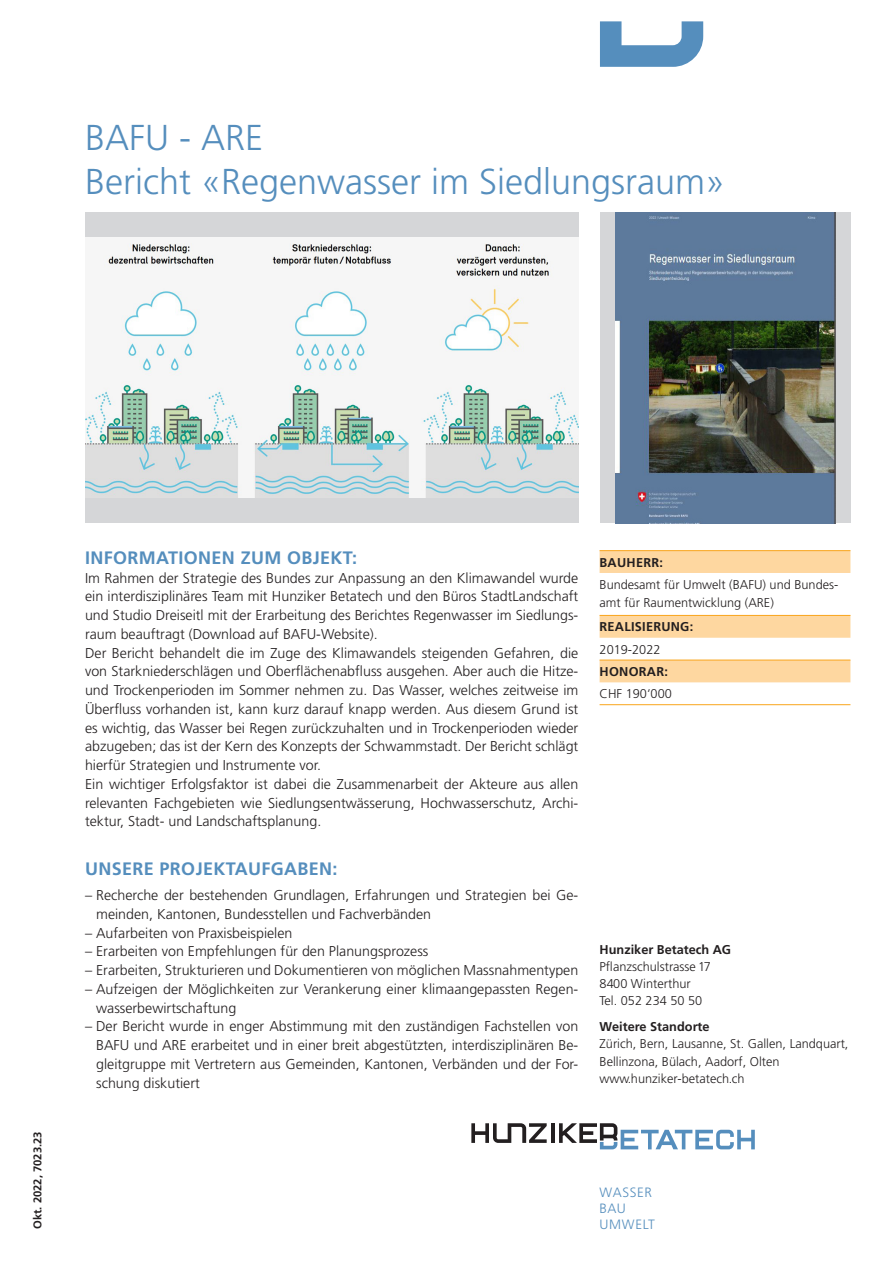
<style>
.page{position:relative;width:893px;height:1263px;background:#fff}
.page>*{position:absolute;margin:0;border:0;box-sizing:border-box;transform-origin:0 0}
.Haupttitel{font:300 36px "Frutiger LT Std";color:#558ebd}
.Lauftext{font:700 18px "Frutiger LT Std";letter-spacing:.02em;color:#558ebd}
.Titel_Lauftext{font:700 18px "Frutiger LT Std";letter-spacing:.02em;color:#558ebd}
.Lauftext-2{font:300 14.25px/18.8px "Frutiger LT Std";color:#231f20;text-align:justify}
.t1{font:300 13.5px/16.2px "Frutiger LT Std";letter-spacing:.05em;color:#558ebd}
.Tabelle_Lauftext{font:300 12.75px/17.2px "Frutiger LT Std";color:#231f20}
.Tabelle_Titel{font:700 12.75px "Frutiger LT Std";letter-spacing:.02em;color:#231f20}
.t2{font:700 11.25px "Frutiger LT Std";color:#231f20}
.s1{font-weight:700}
</style>
<div class="page">
<hr style="left:551px;top:1123px;width:3px;height:20px;background:#231f20">
<svg style="left:471px;top:1123px;width:76px;height:20px"></svg>
<svg style="left:559px;top:1123px;width:196px;height:26px"></svg>
<svg style="left:600px;top:21px;width:103px;height:46px"></svg>
<div style="left:600px;top:213px;width:250px;height:310px;background:#d5d6d8"></div>
<img style="left:615px;top:213px;width:220px;height:310px">
<div style="left:85px;top:213px;width:493px;height:310px;background:#d5d6d8"></div>
<img style="left:85px;top:238px;width:493px;height:260px">
<svg style="left:600px;top:551px;width:250px;height:131px"></svg>
<hr style="left:600px;top:550px;width:250px;height:1px;background:#f9a51b">
<hr style="left:600px;top:704px;width:250px;height:1px;background:#f9a51b">
<hr style="left:600px;top:615px;width:250px;height:1px;background:#f9a51b">
<hr style="left:600px;top:660px;width:250px;height:1px;background:#f9a51b">
<p class="Haupttitel" style="left:85px;top:118px;width:180px">BAFU - ARE</p>
<p class="Haupttitel" style="left:85px;top:161px;width:642px">Bericht «Regenwasser im Siedlungsraum»</p>
<p class="t2" style="left:31px;top:1229px;width:99px;rotate:-90deg">Okt. 2022, 7023.23</p>
<p class="Lauftext" style="left:85px;top:547px;width:273px">INFORMATIONEN ZUM OBJEKT:</p>
<p class="Lauftext-2" style="left:85px;top:568px;width:495px">Im Rahmen der Strategie des Bundes zur Anpassung an den Klimawandel wurde ein interdisziplinäres Team mit Hunziker Betatech und den Büros StadtLandschaft und Studio Dreiseitl mit der Erarbeitung des Berichtes Regenwasser im Siedlungs&shy;raum beauftragt (Download auf BAFU-Website).</p>
<p class="Lauftext-2" style="left:85px;top:643px;width:495px">Der Bericht behandelt die im Zuge des Klimawandels steigenden Gefahren, die von Starkniederschlägen und Oberflächenabfluss ausgehen. Aber auch die Hitze&shy;und Trockenperioden im Sommer nehmen zu. Das Wasser, welches zeitweise im Überfluss vorhanden ist, kann kurz darauf knapp werden. Aus diesem Grund ist es wichtig, das Wasser bei Regen zurückzuhalten und in Trockenperioden wieder abzugeben; das ist der Kern des Konzepts der Schwammstadt. Der Bericht schlägt hierfür Strategien und Instrumente vor.</p>
<p class="Lauftext-2" style="left:85px;top:775px;width:495px">Ein wichtiger Erfolgsfaktor ist dabei die Zusammenarbeit der Akteure aus allen relevanten Fachgebieten wie Siedlungsentwässerung, Hochwasserschutz, Archi&shy;tektur, Stadt- und Landschaftsplanung.</p>
<p class="Titel_Lauftext" style="left:85px;top:858px;width:254px">UNSERE PROJEKTAUFGABEN:</p>
<p class="Lauftext-2" style="left:96px;top:886px;width:484px;text-indent:-11px">– Recherche der bestehenden Grundlagen, Erfahrungen und Strategien bei Ge&shy;meinden, Kantonen, Bundesstellen und Fachverbänden</p>
<p class="Lauftext-2" style="left:85px;top:923px;width:209px">– Aufarbeiten von Praxisbeispielen</p>
<p class="Lauftext-2" style="left:85px;top:942px;width:345px">– Erarbeiten von Empfehlungen für den Planungsprozess</p>
<p class="Lauftext-2" style="left:85px;top:961px;width:495px">– Erarbeiten, Strukturieren und Dokumentieren von möglichen Massnahmentypen</p>
<p class="Lauftext-2" style="left:96px;top:980px;width:484px;text-indent:-11px">– Aufzeigen der Möglichkeiten zur Verankerung einer klimaangepassten Regen&shy;wasserbewirtschaftung</p>
<p class="Lauftext-2" style="left:96px;top:1017px;width:484px;text-indent:-11px">– Der Bericht wurde in enger Abstimmung mit den zuständigen Fachstellen von BAFU und ARE erarbeitet und in einer breit abgestützten, interdisziplinären Be&shy;gleitgruppe mit Vertretern aus Gemeinden, Kantonen, Verbänden und der For&shy;schung diskutiert</p>
<p class="Tabelle_Titel" style="left:600px;top:555px;width:65px">BAUHERR:</p>
<p class="Tabelle_Lauftext" style="left:600px;top:576px;width:240px;line-height:18px">Bundesamt für Umwelt (BAFU) und Bundes&shy;amt für Raumentwicklung (ARE)</p>
<p class="Tabelle_Titel" style="left:600px;top:619px;width:95px">REALISIERUNG:</p>
<p class="Tabelle_Lauftext" style="left:600px;top:641px;width:62px">2019-2022</p>
<p class="Tabelle_Titel" style="left:600px;top:664px;width:70px">HONORAR:</p>
<p class="Tabelle_Lauftext" style="left:600px;top:685px;width:74px">CHF 190‘000</p>
<p class="Tabelle_Lauftext" style="left:600px;top:941px;width:133px"><span class="s1">Hunziker Betatech AG<br></span>Pflanzschulstrasse 17<br>8400 Winterthur<br>Tel. 052 234 50 50</p>
<p class="Tabelle_Lauftext" style="left:600px;top:1018px;width:250px"><span class="s1">Weitere Standorte<br></span>Zürich, Bern, Lausanne, St. Gallen, Landquart,<br>Bellinzona, Bülach, Aadorf, Olten www.hunziker-betatech.ch</p>
<p class="t1" style="left:600px;top:1184px;width:57px">WASSER<br>BAU<br>UMWELT</p>
</div>
